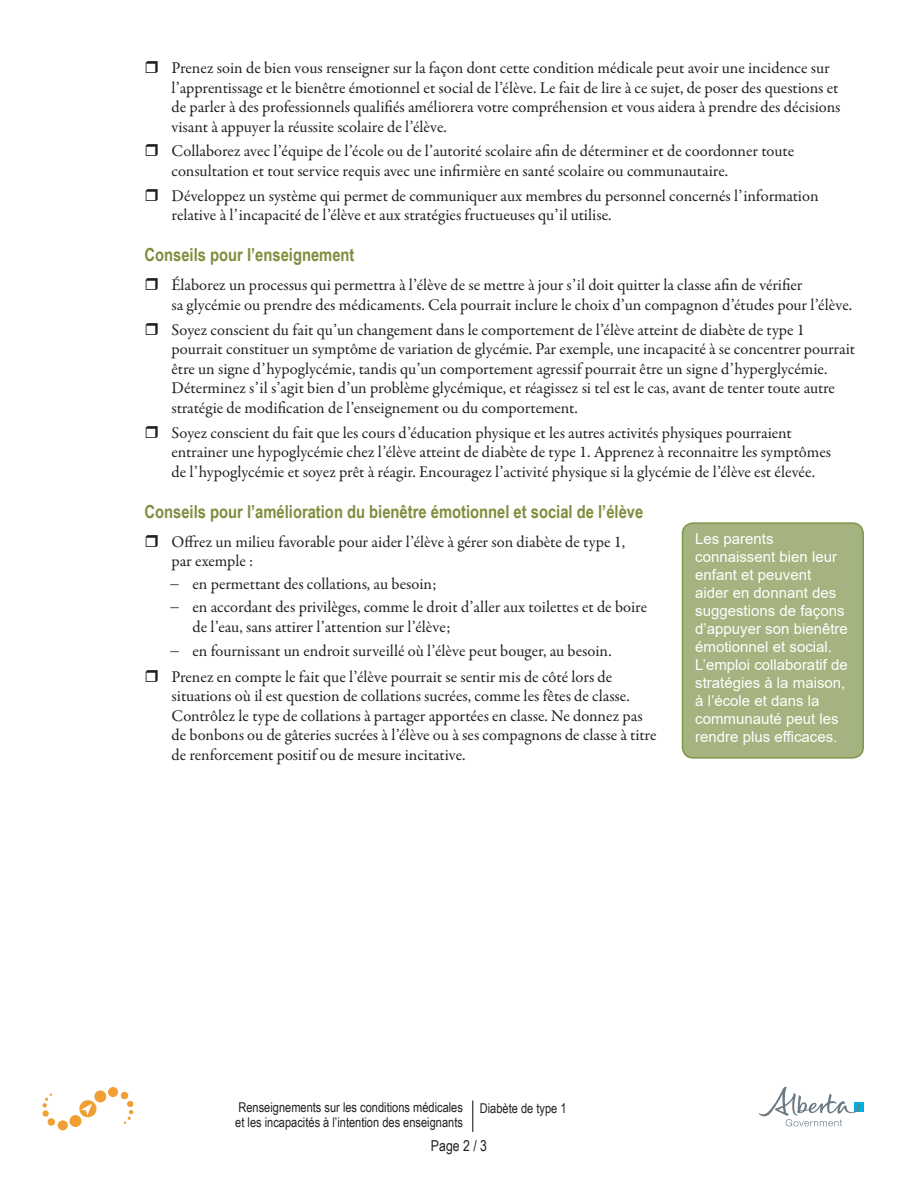
<style>
.page{position:relative;width:918px;height:1188px;background:#fff}
.page>*{position:absolute;margin:0;border:0;box-sizing:border-box;transform-origin:0 0}
.TitreVertPetit{font:700 18px "Arial Narrow";color:#828c3d}
.t1{font:16.5px/19.5px "Garamond Premr Pro";color:#231f20}
.t2{font:15px/18px "Arial";color:#fff}
.t3{font:15px "Arial Narrow";color:#231f20}
.t4{font:13.5px/15px "Arial Narrow";color:#231f20}
</style>
<div class="page">
<div style="left:854px;top:1102px;width:10px;height:9px;background:#00aedc"></div>
<svg style="left:759px;top:1087px;width:101px;height:39px"></svg>
<div style="left:79px;top:1100px;width:17px;height:17px;background:#f19e33;border-radius:50%"></div>
<div style="left:70px;top:1115px;width:11px;height:12px;background:#f19e33;border-radius:50%"></div>
<div style="left:58px;top:1120px;width:10px;height:10px;background:#f19e33;border-radius:50%"></div>
<div style="left:48px;top:1118px;width:7px;height:8px;background:#f19e33;border-radius:50%"></div>
<div style="left:43px;top:1110px;width:6px;height:7px;background:#f19e33;border-radius:50%"></div>
<svg style="left:42px;top:1094px;width:10px;height:14px"></svg>
<div style="left:94px;top:1090px;width:12px;height:12px;background:#f19e33;border-radius:50%"></div>
<div style="left:108px;top:1087px;width:10px;height:10px;background:#f19e33;border-radius:50%"></div>
<div style="left:121px;top:1092px;width:7px;height:7px;background:#f19e33;border-radius:50%"></div>
<svg style="left:124px;top:1101px;width:9px;height:23px"></svg>
<svg style="left:81px;top:1103px;width:11px;height:12px"></svg>
<div style="left:683px;top:523px;width:180px;height:235px;background:#a4b37f;border-radius:11px"></div>
<div style="left:682px;top:522px;width:182px;height:237px;border:2px solid #7e9749;border-radius:11px"></div>
<hr style="left:472px;top:1101px;width:1px;height:31px;background:#231f20">
<p class="t1" style="left:172px;top:59px;width:671px">Prenez soin de bien vous renseigner sur la façon dont cette condition médicale peut avoir une incidence sur l’apprentissage et le bienêtre émotionnel et social de l’élève. Le fait de lire à ce sujet, de poser des questions et de parler à des professionnels qualifiés améliorera votre compréhension et vous aidera à prendre des décisions visant à appuyer la réussite scolaire de l’élève.</p>
<p class="t1" style="left:172px;top:142px;width:624px">Collaborez avec l’équipe de l’école ou de l’autorité scolaire afin de déterminer et de coordonner toute consultation et tout service requis avec une infirmière en santé scolaire ou communautaire.</p>
<p class="t1" style="left:172px;top:186px;width:649px">Développez un système qui permet de communiquer aux membres du personnel concernés l’information relative à l’incapacité de l’élève et aux stratégies fructueuses qu’il utilise.</p>
<p class="TitreVertPetit" style="left:145px;top:242px;width:211px">Conseils pour l’enseignement</p>
<p class="t1" style="left:172px;top:276px;width:682px">Élaborez un processus qui permettra à l’élève de se mettre à jour s’il doit quitter la classe afin de vérifier<br>sa glycémie ou prendre des médicaments. Cela pourrait inclure le choix d’un compagnon d’études pour l’élève.</p>
<p class="t1" style="left:172px;top:320px;width:685px">Soyez conscient du fait qu’un changement dans le comportement de l’élève atteint de diabète de type 1 pourrait constituer un symptôme de variation de glycémie. Par exemple, une incapacité à se concentrer pourrait être un signe d’hypoglycémie, tandis qu’un comportement agressif pourrait être un signe d’hyperglycémie.<br>Déterminez s’il s’agit bien d’un problème glycémique, et réagissez si tel est le cas, avant de tenter toute autre stratégie de modification de l’enseignement ou du comportement.</p>
<p class="t1" style="left:172px;top:423px;width:661px">Soyez conscient du fait que les cours d’éducation physique et les autres activités physiques pourraient entrainer une hypoglycémie chez l’élève atteint de diabète de type 1. Apprenez à reconnaitre les symptômes de l’hypoglycémie et soyez prêt à réagir. Encouragez l’activité physique si la glycémie de l’élève est élevée.</p>
<p class="TitreVertPetit" style="left:145px;top:498px;width:500px">Conseils pour l’amélioration du bienêtre émotionnel et social de l’élève</p>
<p class="t1" style="left:172px;top:532px;width:455px">Offrez un milieu favorable pour aider l’élève à gérer son diabète de type 1, par exemple :</p>
<p class="t1" style="left:170px;top:574px;width:268px">− en permettant des collations, au besoin;</p>
<p class="t1" style="left:193px;top:598px;width:456px;text-indent:-22px">− en accordant des privilèges, comme le droit d’aller aux toilettes et de boire de l’eau, sans attirer l’attention sur l’élève;</p>
<p class="t1" style="left:170px;top:641px;width:443px">− en fournissant un endroit surveillé où l’élève peut bouger, au besoin.</p>
<p class="t1" style="left:172px;top:667px;width:486px">Prenez en compte le fait que l’élève pourrait se sentir mis de côté lors de situations où il est question de collations sucrées, comme les fêtes de classe.<br>Contrôlez le type de collations à partager apportées en classe. Ne donnez pas de bonbons ou de gâteries sucrées à l’élève ou à ses compagnons de classe à titre de renforcement positif ou de mesure incitative.</p>
<p class="t2" style="left:695px;top:530px;width:154px">Les parents connaissent bien leur enfant et peuvent aider en donnant des suggestions de façons d’appuyer son bienêtre émotionnel et social.<br>L’emploi collaboratif de stratégies à la maison, à l’école et dans la communauté peut les rendre plus efficaces.</p>
<p class="t4" style="left:235px;top:1099px;width:229px">Renseignements sur les conditions médicales et les incapacités à l’intention des enseignants</p>
<p class="t4" style="left:480px;top:1100px;width:88px">Diabète de type 1</p>
<p class="t3" style="left:431px;top:1135px;width:58px">Page 2 / 3</p>
</div>
